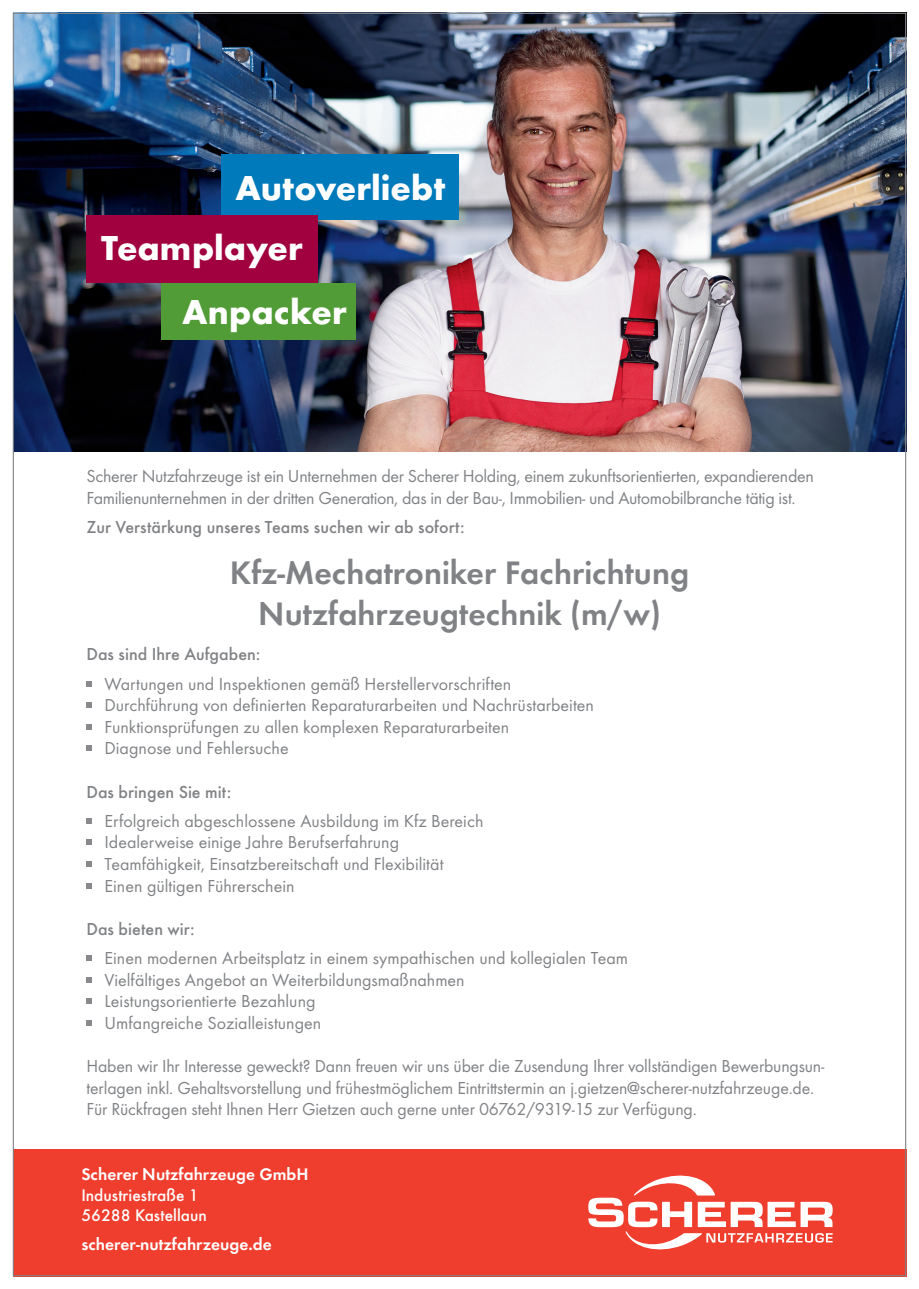
<style>
.page{position:relative;width:919px;height:1289px;background:#fff}
.page>*{position:absolute;margin:0;border:0;box-sizing:border-box;transform-origin:0 0}
.t1{font:700 35.85px/60.3px "Futura T";color:#fff}
.t2{font:600 33.75px/40.5px "Futura T";color:#808285;text-align:center}
.t3{font:18px/21.6px "Futura T";color:#808285}
.t4{font:18px/21.6px "Futura T";letter-spacing:-.02em;color:#808285}
.t5{font:500 18px "Futura T";color:#808285}
.t6{font:600 17.4px "Futura T";color:#fff}
.t7{font:500 17.4px/20.9px "Futura T";color:#fff}
</style>
<div class="page">
<div style="left:13px;top:1148px;width:893px;height:128px;background:#ef3e2e"></div>
<svg style="left:588px;top:1175px;width:244px;height:75px"></svg>
<img style="left:15px;top:15px;width:889px;height:436px">
<svg style="left:86px;top:681px;width:6px;height:5px"></svg>
<svg style="left:86px;top:702px;width:6px;height:6px"></svg>
<svg style="left:86px;top:724px;width:6px;height:5px"></svg>
<svg style="left:86px;top:745px;width:6px;height:6px"></svg>
<svg style="left:86px;top:818px;width:6px;height:5px"></svg>
<svg style="left:86px;top:839px;width:6px;height:6px"></svg>
<svg style="left:86px;top:861px;width:6px;height:6px"></svg>
<svg style="left:86px;top:883px;width:6px;height:5px"></svg>
<svg style="left:86px;top:955px;width:6px;height:5px"></svg>
<svg style="left:86px;top:977px;width:6px;height:5px"></svg>
<svg style="left:86px;top:998px;width:6px;height:6px"></svg>
<svg style="left:86px;top:1020px;width:6px;height:5px"></svg>
<div style="left:221px;top:154px;width:238px;height:65px;background:#007abb"></div>
<div style="left:86px;top:215px;width:232px;height:67px;background:#a1013f"></div>
<div style="left:161px;top:282px;width:194px;height:57px;background:#529c38"></div>
<h1 class="t1" style="left:101px;top:158px;width:345px;text-indent:134px">Autoverliebt<br>Teamplayer</h1>
<h1 class="t1" style="left:182px;top:282px;width:166px">Anpacker</h1>
<p class="t4" style="left:86px;top:465px;width:728px">Scherer Nutzfahrzeuge ist ein Unternehmen der Scherer Holding, einem zukunftsorientierten, expandierenden<br>Familienunternehmen in der dritten Generation, das in der Bau-, Immobilien- und Automobilbranche tätig ist.</p>
<p class="t5" style="left:86px;top:516px;width:379px">Zur Verstärkung unseres Teams suchen wir ab sofort:</p>
<h2 class="t2" style="left:230px;top:552px;width:461px">Kfz-Mechatroniker Fachrichtung<br>Nutzfahrzeugtechnik (m/w)</h2>
<p class="t5" style="left:86px;top:644px;width:175px">Das sind Ihre Aufgaben:</p>
<p class="t3" style="left:104px;top:672px;width:491px">Wartungen und Inspektionen gemäß Herstellervorschriften Durchführung von definierten Reparaturarbeiten und Nachrüstarbeiten Funktionsprüfungen zu allen komplexen Reparaturarbeiten<br>Diagnose und Fehlersuche</p>
<p class="t5" style="left:86px;top:781px;width:146px">Das bringen Sie mit:</p>
<p class="t3" style="left:104px;top:809px;width:380px">Erfolgreich abgeschlossene Ausbildung im Kfz Bereich Idealerweise einige Jahre Berufserfahrung Teamfähigkeit, Einsatzbereitschaft und Flexibilität Einen gültigen Führerschein</p>
<p class="t5" style="left:86px;top:918px;width:110px">Das bieten wir:</p>
<p class="t3" style="left:104px;top:947px;width:525px">Einen modernen Arbeitsplatz in einem sympathischen und kollegialen Team Vielfältiges Angebot an Weiterbildungsmaßnahmen<br>Leistungsorientierte Bezahlung<br>Umfangreiche Sozialleistungen</p>
<p class="t3" style="left:86px;top:1055px;width:739px">Haben wir Ihr Interesse geweckt? Dann freuen wir uns über die Zusendung Ihrer vollständigen Bewerbungsun&shy;terlagen inkl. Gehaltsvorstellung und frühestmöglichem Eintrittstermin an j.gietzen@scherer-nutzfahrzeuge.de.<br>Für Rückfragen steht Ihnen Herr Gietzen auch gerne unter 06762/9319-15 zur Verfügung.</p>
<p class="t6" style="left:81px;top:1163px;width:229px">Scherer Nutzfahrzeuge GmbH</p>
<p class="t7" style="left:81px;top:1184px;width:127px">Industriestraße 1<br>56288 Kastellaun</p>
<p class="t6" style="left:81px;top:1233px;width:192px">scherer-nutzfahrzeuge.de</p>
</div>
